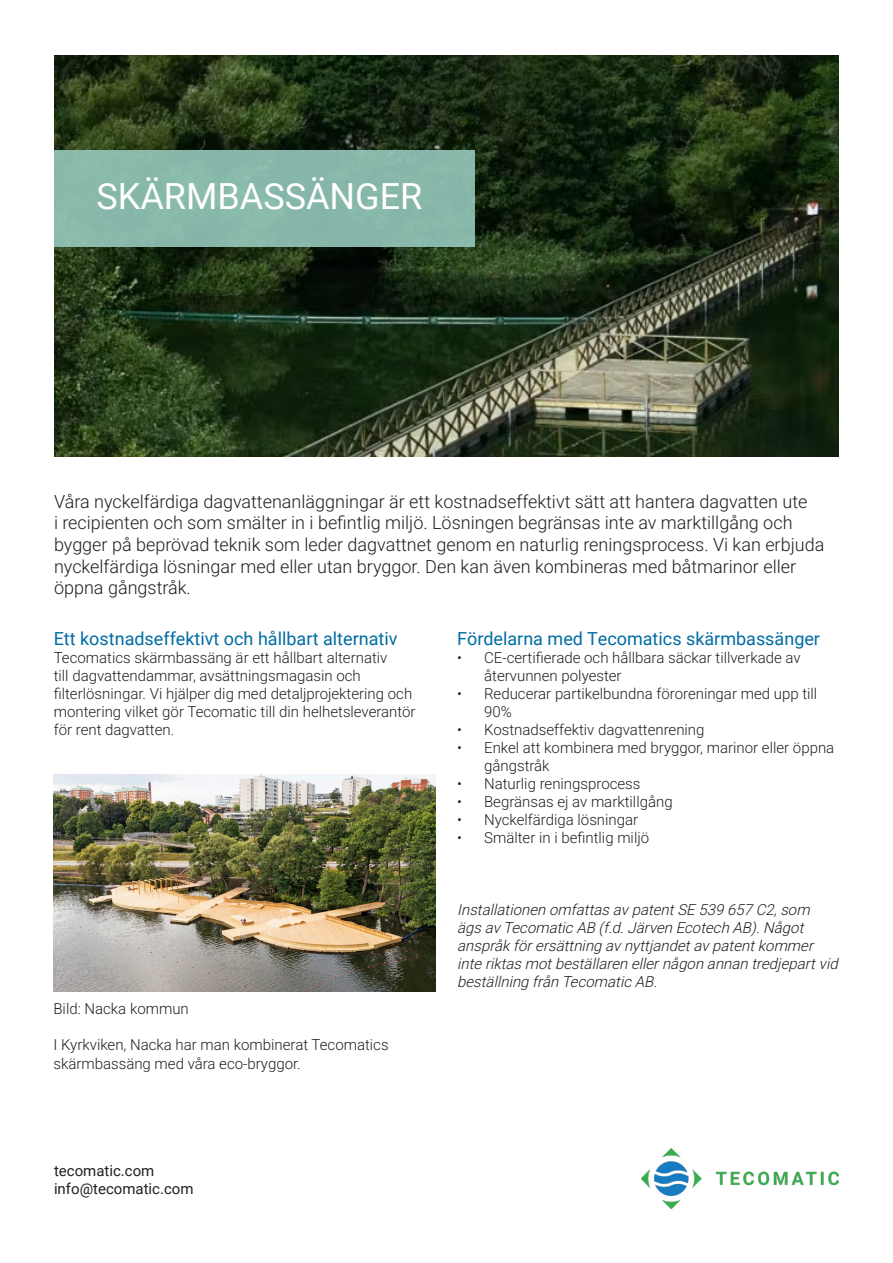
<style>
.page{position:relative;width:893px;height:1263px;background:#fff}
.page>*{position:absolute;margin:0;border:0;box-sizing:border-box;transform-origin:0 0}
.t1{font:36px "Roboto";color:#fff}
.t2{font:300 18px/21.6px "Roboto";color:#231f20}
.t3{font:18px "Roboto";color:#006ca3}
.t4{font:300 15px/18px "Roboto";color:#231f20}
.t5{font:italic 300 15px/18px "Roboto";color:#231f20}
.t6{font:15px/18px "Roboto";color:#231f20}
</style>
<div class="page">
<img style="left:54px;top:55px;width:785px;height:401px">
<div style="left:54px;top:150px;width:421px;height:97px;background:#88b8aa"></div>
<img style="left:53px;top:774px;width:383px;height:217px">
<img style="left:641px;top:1148px;width:198px;height:61px">
<p class="t1" style="left:96px;top:171px;width:327px">SKÄRMBASSÄNGER</p>
<p class="t2" style="left:54px;top:490px;width:772px">Våra nyckelfärdiga dagvattenanläggningar är ett kostnadseffektivt sätt att hantera dagvatten ute<br>i recipienten och som smälter in i befintlig miljö. Lösningen begränsas inte av marktillgång och bygger på beprövad teknik som leder dagvattnet genom en naturlig reningsprocess. Vi kan erbjuda nyckelfärdiga lösningar med eller utan bryggor. Den kan även kombineras med båtmarinor eller öppna gångstråk.</p>
<p class="t3" style="left:457px;top:626px;width:364px">Fördelarna med Tecomatics skärmbassänger</p>
<p class="t4" style="left:484px;top:648px;width:318px;text-indent:-27px">• CE-certifierade och hållbara säckar tillverkade av återvunnen polyester</p>
<p class="t4" style="left:484px;top:684px;width:335px;text-indent:-27px">• Reducerar partikelbundna föroreningar med upp till<br>90%</p>
<p class="t4" style="left:457px;top:720px;width:249px">• Kostnadseffektiv dagvattenrening</p>
<p class="t4" style="left:484px;top:738px;width:352px;text-indent:-27px">• Enkel att kombinera med bryggor, marinor eller öppna gångstråk</p>
<p class="t4" style="left:457px;top:774px;width:185px">• Naturlig reningsprocess</p>
<p class="t4" style="left:457px;top:792px;width:217px">• Begränsas ej av marktillgång</p>
<p class="t4" style="left:457px;top:810px;width:183px">• Nyckelfärdiga lösningar</p>
<p class="t4" style="left:457px;top:828px;width:194px">• Smälter in i befintlig miljö</p>
<p class="t3" style="left:54px;top:626px;width:345px">Ett kostnadseffektivt och hållbart alternativ</p>
<p class="t4" style="left:54px;top:648px;width:363px">Tecomatics skärmbassäng är ett hållbart alternativ<br>till dagvattendammar, avsättningsmagasin och filterlösningar. Vi hjälper dig med detaljprojektering och montering vilket gör Tecomatic till din helhetsleverantör för rent dagvatten.</p>
<p class="t4" style="left:53px;top:999px;width:137px">Bild: Nacka kommun</p>
<p class="t4" style="left:53px;top:1035px;width:337px">I Kyrkviken, Nacka har man kombinerat Tecomatics skärmbassäng med våra eco-bryggor.</p>
<p class="t6" style="left:54px;top:1161px;width:141px">tecomatic.com info@tecomatic.com</p>
<p class="t5" style="left:457px;top:900px;width:386px">Installationen omfattasavpatentSE 539 657 C2,som ägsavTecomaticAB (f.d.Järven Ecotech AB).Något anspråkförersättning avnyttjandetavpatentkommer interiktasmotbeställaren ellernågon annan tredjepartvid beställning från TecomaticAB.</p>
</div>
